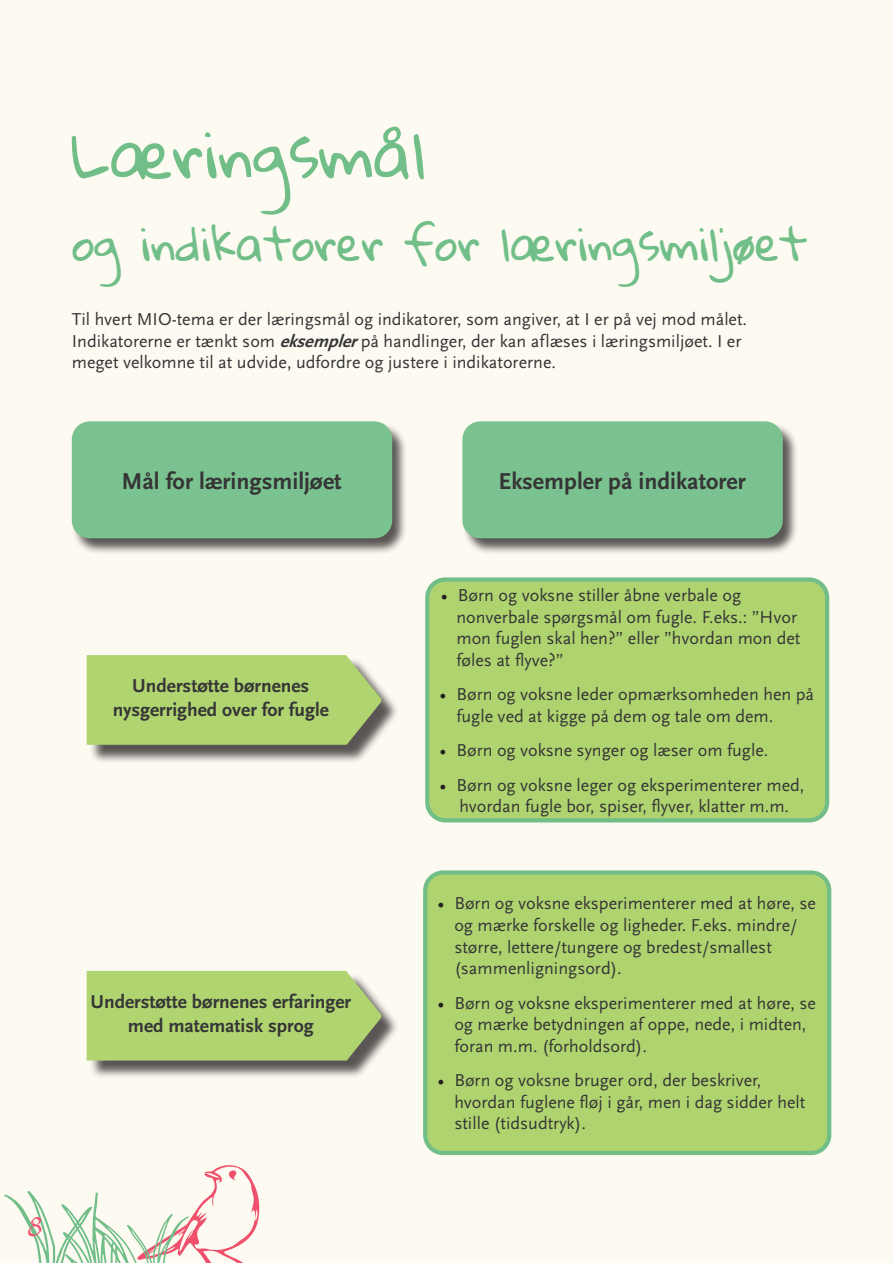
<style>
.page{position:relative;width:893px;height:1263px;background:#fcfaf1}
.page>*{position:absolute;margin:0;border:0;box-sizing:border-box;transform-origin:0 0}
.t1{font:63px "Gloria Hallelujah";color:#71be88}
.t2{font:45px "Gloria Hallelujah";color:#71be88}
.t3{font:34.5px "Papyrus";color:#ef516c}
.t4{font:700 24px "Scala Sans OT";color:#363536}
.t5{font:700 19.5px/23.4px "Scala Sans OT";color:#363536;text-align:center}
.Tekstboks_brød{font:18px/21.6px "Scala Sans OT";color:#363536}
.s1{font-weight:700;font-style:italic}
.s2{font-family:"Minion Pro";color:#231f20}
</style>
<div class="page">
<div style="left:71px;top:422px;width:337px;height:133px;background:#231f20;opacity:.75"></div>
<div style="left:72px;top:421px;width:320px;height:117px;background:#7ac28f;border-radius:18px"></div>
<div style="left:427px;top:579px;width:400px;height:241px;background:#afd46f;border-radius:18px"></div>
<div style="left:425px;top:577px;width:404px;height:245px;border:4px solid #71be88;border-radius:18px"></div>
<div style="left:425px;top:872px;width:404px;height:281px;background:#afd46f;border-radius:18px"></div>
<div style="left:423px;top:870px;width:408px;height:285px;border:4px solid #71be88;border-radius:18px"></div>
<div style="left:89px;top:657px;width:310px;height:107px;background:#231f20;opacity:.75"></div>
<svg style="left:87px;top:655px;width:294px;height:90px;background:#aed172"></svg>
<div style="left:89px;top:973px;width:310px;height:106px;background:#231f20;opacity:.75"></div>
<div style="left:87px;top:971px;width:294px;height:89px;background:#afd470"></div>
<div style="left:462px;top:422px;width:337px;height:133px;background:#231f20;opacity:.75"></div>
<div style="left:462px;top:421px;width:321px;height:117px;background:#7ac28f;border-radius:18px"></div>
<svg style="left:4px;top:1165px;width:256px;height:98px"></svg>
<p class="t1" style="left:72px;top:120px;width:355px">Læringsmål</p>
<p class="t2" style="left:72px;top:219px;width:738px">og indikatorer for læringsmiljøet</p>
<p class="Tekstboks_brød" style="left:72px;top:309px;width:677px">Til hvert MIO-tema er der læringsmål og indikatorer, som angiver, at I er på vej mod målet.<br>Indikatorerne er tænkt som <span class="s1">eksempler</span>på handlinger, der kan aflæses i læringsmiljøet. I er meget velkomne til at udvide, udfordre og justere i indikatorerne.</p>
<p class="t4" style="left:121px;top:467px;width:222px">Mål for læringsmiljøet</p>
<p class="t5" style="left:113px;top:675px;width:218px">Understøtte børnenes nysgerrighed over for fugle</p>
<p class="t5" style="left:90px;top:990px;width:262px">Understøtte børnenes erfaringer med matematisk sprog</p>
<h3 class="t3" style="left:26px;top:1204px;width:21px">8</h3>
<p class="t4" style="left:498px;top:467px;width:249px">Eksempler på indikatorer</p>
<p class="Tekstboks_brød" style="left:456px;top:585px;width:346px;text-indent:-16px"><span class="s2">•</span> Børn og voksne stiller åbne verbale og nonverbale spørgsmål om fugle. F.eks.: ”Hvor mon fuglen skal hen?” eller ”hvordan mon det føles at flyve?”</p>
<p class="Tekstboks_brød" style="left:456px;top:684px;width:359px;text-indent:-17px"><span class="s2">•</span> Børn og voksne leder opmærksomheden hen på fugle ved at kigge på dem og tale om dem.</p>
<p class="Tekstboks_brød" style="left:439px;top:740px;width:330px"><span class="s2">•</span> Børn og voksne synger og læser om fugle.</p>
<p class="Tekstboks_brød" style="left:439px;top:774px;width:366px;text-align:center"><span class="s2">•</span> Børn og voksne leger og eksperimenterer med, hvordan fugle bor, spiser, flyver, klatter m.m.</p>
<p class="Tekstboks_brød" style="left:454px;top:893px;width:363px;text-indent:-17px"><span class="s2">•</span> Børn og voksne eksperimenterer med at høre, se og mærke forskelle og ligheder. F.eks. mindre/ større, lettere/tungere og bredest/smallest (sammenligningsord).</p>
<p class="Tekstboks_brød" style="left:454px;top:992px;width:363px;text-indent:-17px"><span class="s2">•</span> Børn og voksne eksperimenterer med at høre, se og mærke betydningen af oppe, nede, i midten, foran m.m. (forholdsord).</p>
<p class="Tekstboks_brød" style="left:454px;top:1070px;width:353px;text-indent:-17px"><span class="s2">•</span> Børn og voksne bruger ord, der beskriver, hvordan fuglene fløj i går, men i dag sidder helt stille (tidsudtryk).</p>
</div>
